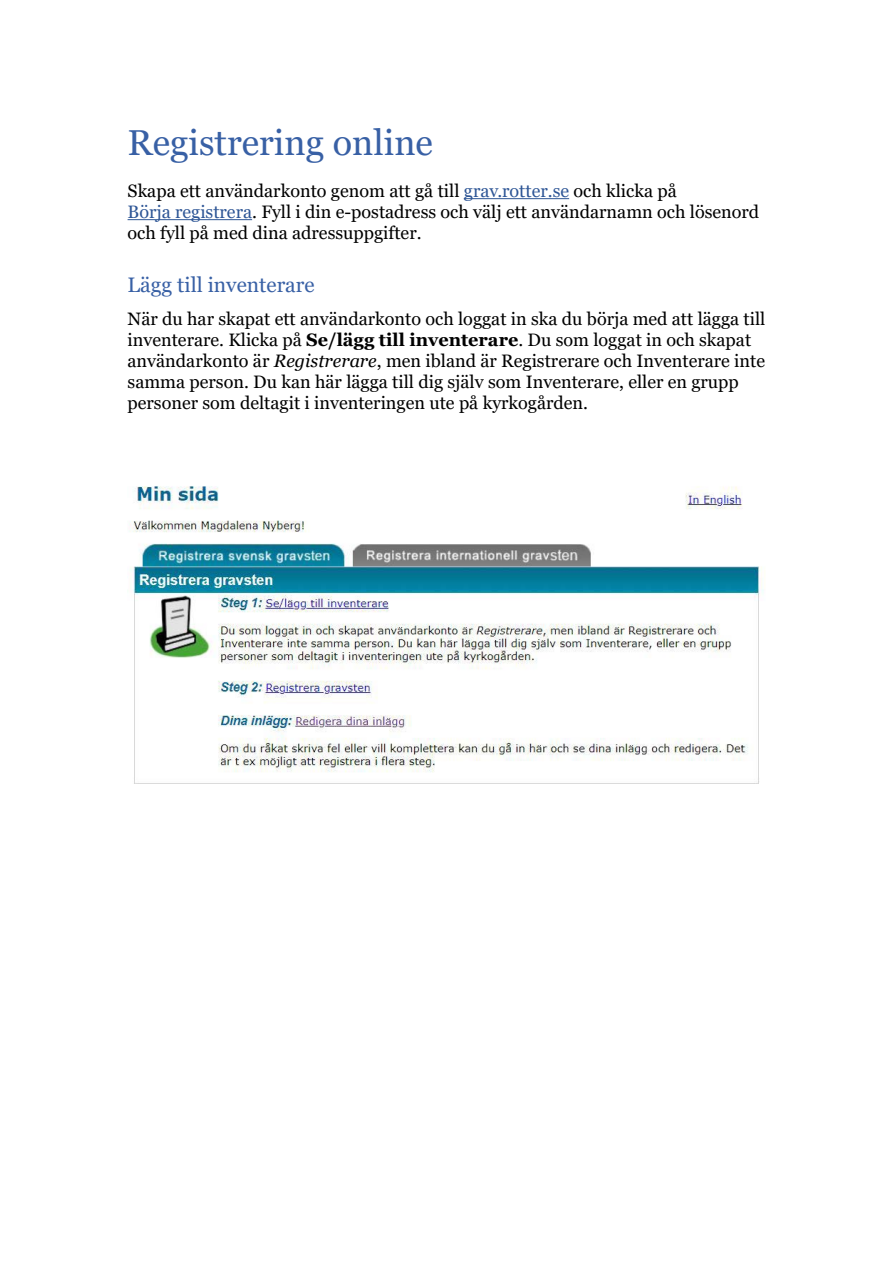
<style>
.page{position:relative;width:893px;height:1263px;background:#fff}
.page>*{position:absolute;margin:0;border:0;box-sizing:border-box;transform-origin:0 0}
.t1{font:36px "Georgia Pro";color:#3860a5}
.t2{font:21px "Georgia Pro";color:#3860a5}
.t3{font:18px/21px "Georgia Pro";color:#000}
.s1{color:#2e5696}
.s2{font-weight:700}
.s3{font-style:italic}
</style>
<div class="page">
<hr style="left:464px;top:198px;width:105px;height:1px;background:#2e5696">
<hr style="left:128px;top:219px;width:124px;height:1px;background:#2e5696">
<img style="left:130px;top:486px;width:634px;height:298px">
<h1 class="t1" style="left:128px;top:122px;width:307px">Registrering online</h1>
<p class="t3" style="left:128px;top:181px;width:633px">Skapa ett användarkonto genom att gå till <span class="s1">grav.rotter.se</span> och klicka på<br><span class="s1">Börja registrera</span>. Fyll i din e-postadress och välj ett användarnamn och lösenord och fyll på med dina adressuppgifter.</p>
<p class="t2" style="left:128px;top:272px;width:189px">Lägg till inventerare</p>
<p class="t3" style="left:128px;top:309px;width:639px">När du har skapat ett användarkonto och loggat in ska du börja med att lägga till inventerare. Klicka på <span class="s2">Se/lägg till inventerare</span>. Du som loggat in och skapat användarkonto är <span class="s3">Registrerare</span>, men ibland är Registrerare och Inventerare inte samma person. Du kan här lägga till dig själv som Inventerare, eller en grupp personer som deltagit i inventeringen ute på kyrkogården.</p>
</div>
